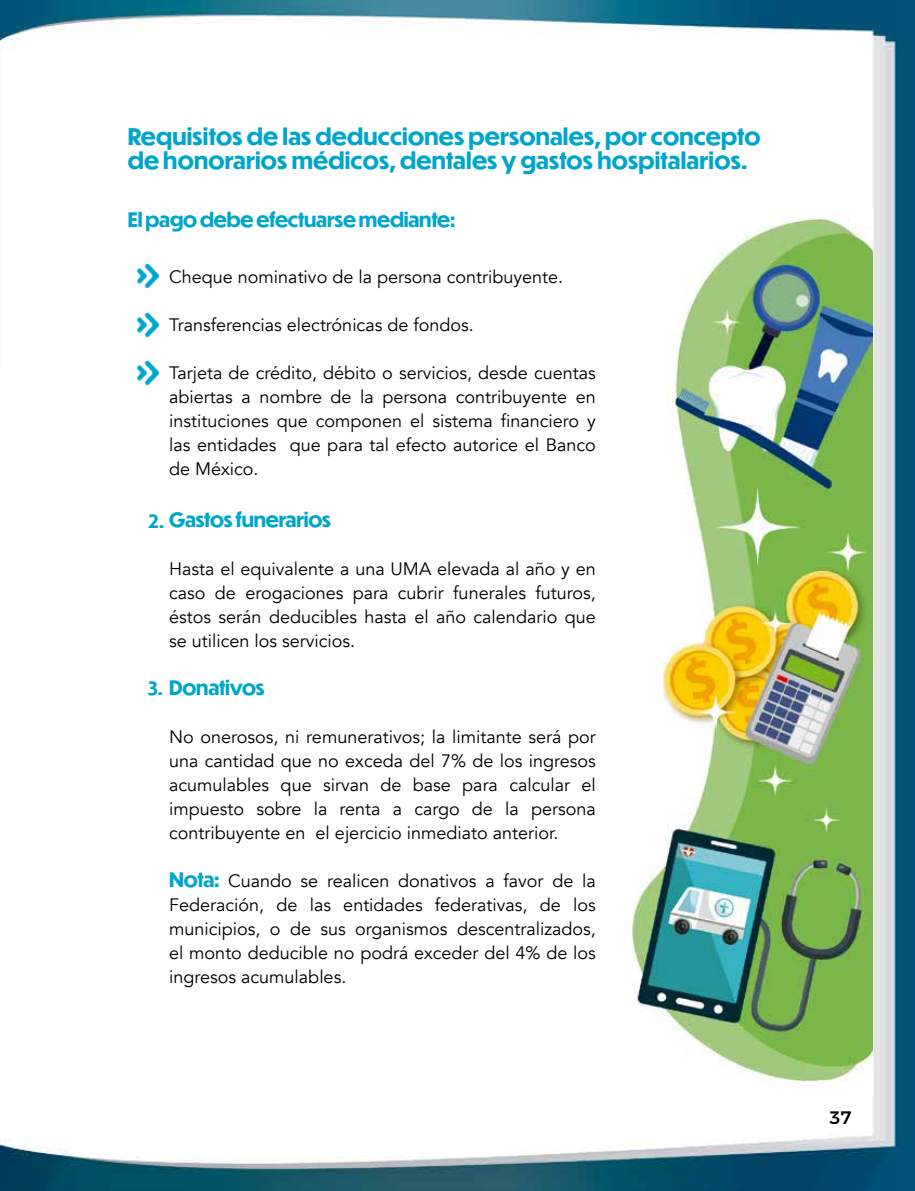
<style>
.page{position:relative;width:915px;height:1191px;background:#fff}
.page>*{position:absolute;margin:0;border:0;box-sizing:border-box;transform-origin:0 0}
.t1{font:700 22.5px/24px "Dunbar Tall";letter-spacing:.01em;color:#00a5cb}
.t2{font:700 19.5px "Dunbar Tall";letter-spacing:-.01em;color:#00a5cb}
.t3{font:18px/24px "Avenir";color:#000;text-align:justify}
.t4{font:500 18px "Montserrat";color:#000}
.s1{font-size:18px}
.s2{font-family:"Dunbar Tall";font-weight:700;font-size:19.5px;color:#00a5cb}
</style>
<div class="page">
<img style="left:0;top:0;width:914px;height:1191px">
<img style="left:136px;top:263px;width:23px;height:25px">
<img style="left:136px;top:312px;width:23px;height:25px">
<img style="left:136px;top:361px;width:24px;height:24px">
<img style="left:616px;top:211px;width:256px;height:880px">
<p class="t1" style="left:128px;top:126px;width:634px">Requisitos de las deducciones personales, por concepto de honorarios médicos, dentales y gastos hospitalarios.</p>
<p class="t2" style="left:128px;top:209px;width:329px">El pago debe efectuarse mediante:</p>
<p class="t3" style="left:169px;top:265px;width:395px">Cheque nominativo de la persona contribuyente.</p>
<p class="t3" style="left:169px;top:313px;width:306px">Transferencias electrónicas de fondos.</p>
<p class="t3" style="left:169px;top:361px;width:428px">Tarjeta de crédito, débito o servicios, desde cuentas abiertas a nombre de la persona contribuyente en instituciones que componen el sistema financiero y las entidades que para tal efecto autorice el Banco de México.</p>
<p class="t2" style="left:148px;top:510px;width:184px"><span class="s1">2.</span> Gastos funerarios</p>
<p class="t3" style="left:169px;top:557px;width:428px">Hasta el equivalente a una UMA elevada al año y en caso de erogaciones para cubrir funerales futuros, éstos serán deducibles hasta el año calendario que se utilicen los servicios.</p>
<p class="t2" style="left:148px;top:678px;width:118px"><span class="s1">3.</span> Donativos</p>
<p class="t3" style="left:169px;top:725px;width:428px">No onerosos, ni remunerativos; la limitante será por una cantidad que no exceda del 7% de los ingresos acumulables que sirvan de base para calcular el impuesto sobre la renta a cargo de la persona contribuyente en el ejercicio inmediato anterior.</p>
<p class="t3" style="left:169px;top:869px;width:428px"><span class="s2">Nota:</span> Cuando se realicen donativos a favor de la Federación, de las entidades federativas, de los municipios, o de sus organismos descentralizados, el monto deducible no podrá exceder del 4% de los ingresos acumulables.</p>
<p class="t4" style="left:829px;top:1103px;width:24px">37</p>
</div>
